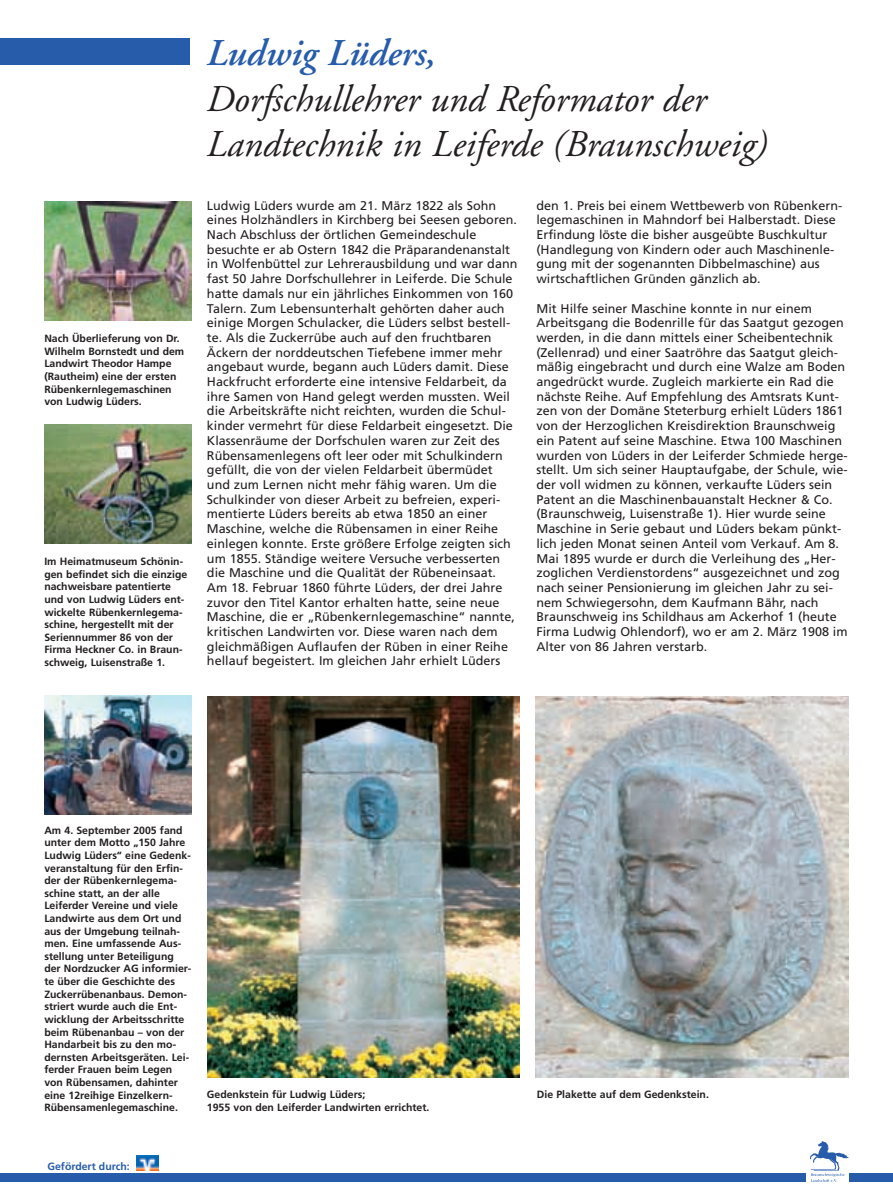
<style>
.page{position:relative;width:893px;height:1191px;background:#fff}
.page>*{position:absolute;margin:0;border:0;box-sizing:border-box;transform-origin:0 0}
.t1{font:italic 37.8px/45.3px "Adobe Garamond";color:#231f20}
.t2{font:italic 600 37.8px "Adobe Garamond";color:#275caa}
.t3{font:12.6px/14.7px "Frutiger";color:#231f20}
.t4{font:700 10.5px/12.6px "Frutiger";color:#231f20}
.t5{font:700 10.5px "Frutiger";color:#275caa}
</style>
<div class="page">
<img style="left:0;top:38px;width:893px;height:1144px">
<p class="t4" style="left:44px;top:333px;width:141px">Nach Überlieferung von Dr.<br>Wilhelm Bornstedt und dem<br>Landwirt Theodor Hampe (Rautheim) eine der ersten<br>Rübenkernlegemaschinen von Ludwig Lüders.</p>
<p class="t4" style="left:44px;top:556px;width:144px">Im Heimatmuseum Schönin&shy;gen befindet sich die einzige nachweisbare patentierte und von Ludwig Lüders ent&shy;wickelte Rübenkernlegema&shy;schine, hergestellt mit der<br>Seriennummer 86 von der<br>Firma Heckner Co. in Braun&shy;schweig, Luisenstraße 1.</p>
<h1 class="t2" style="left:206px;top:38px;width:231px">Ludwig Lüders,</h1>
<h1 class="t1" style="left:206px;top:79px;width:563px">Dorfschullehrer und Reformator der<br>Landtechnik in Leiferde (Braunschweig)</h1>
<p class="t3" style="left:207px;top:199px;width:312px">Ludwig Lüders wurde am 21. März 1822 als Sohn eines Holzhändlers in Kirchberg bei Seesen geboren.<br>Nach Abschluss der örtlichen Gemeindeschule besuchte er ab Ostern 1842 die Präparandenanstalt in Wolfenbüttel zur Lehrerausbildung und war dann fast 50 Jahre Dorfschullehrer in Leiferde. Die Schule hatte damals nur ein jährliches Einkommen von 160<br>Talern. Zum Lebensunterhalt gehörten daher auch einige Morgen Schulacker, die Lüders selbst bestell&shy;te. Als die Zuckerrübe auch auf den fruchtbaren Äckern der norddeutschen Tiefebene immer mehr angebaut wurde, begann auch Lüders damit. Diese Hackfrucht erforderte eine intensive Feldarbeit, da ihre Samen von Hand gelegt werden mussten. Weil die Arbeitskräfte nicht reichten, wurden die Schul&shy;kinder vermehrt für diese Feldarbeit eingesetzt. Die Klassenräume der Dorfschulen waren zur Zeit des Rübensamenlegens oft leer oder mit Schulkindern gefüllt, die von der vielen Feldarbeit übermüdet und zum Lernen nicht mehr fähig waren. Um die Schulkinder von dieser Arbeit zu befreien, experi&shy;mentierte Lüders bereits ab etwa 1850 an einer Maschine, welche die Rübensamen in einer Reihe einlegen konnte. Erste größere Erfolge zeigten sich um 1855. Ständige weitere Versuche verbesserten die Maschine und die Qualität der Rübeneinsaat.<br>Am 18. Februar 1860 führte Lüders, der drei Jahre zuvor den Titel Kantor erhalten hatte, seine neue Maschine, die er „Rübenkernlegemaschine“ nannte, kritischen Landwirten vor. Diese waren nach dem gleichmäßigen Auflaufen der Rüben in einer Reihe hellauf begeistert. Im gleichen Jahr erhielt Lüders</p>
<p class="t3" style="left:536px;top:199px;width:307px">den 1. Preis bei einem Wettbewerb von Rübenkern&shy;legemaschinen in Mahndorf bei Halberstadt. Diese Erfindung löste die bisher ausgeübte Buschkultur (Handlegung von Kindern oder auch Maschinenle&shy;gung mit der sogenannten Dibbelmaschine) aus wirtschaftlichen Gründen gänzlich ab.</p>
<p class="t3" style="left:536px;top:302px;width:313px">Mit Hilfe seiner Maschine konnte in nur einem Arbeitsgang die Bodenrille für das Saatgut gezogen werden, in die dann mittels einer Scheibentechnik (Zellenrad) und einer Saatröhre das Saatgut gleich&shy;mäßig eingebracht und durch eine Walze am Boden angedrückt wurde. Zugleich markierte ein Rad die nächste Reihe. Auf Empfehlung des Amtsrats Kunt&shy;zen von der Domäne Steterburg erhielt Lüders 1861 von der Herzoglichen Kreisdirektion Braunschweig ein Patent auf seine Maschine. Etwa 100 Maschinen wurden von Lüders in der Leiferder Schmiede herge&shy;stellt. Um sich seiner Hauptaufgabe, der Schule, wie&shy;der voll widmen zu können, verkaufte Lüders sein Patent an die Maschinenbauanstalt Heckner &amp; Co. (Braunschweig, Luisenstraße 1). Hier wurde seine Maschine in Serie gebaut und Lüders bekam pünkt&shy;lich jeden Monat seinen Anteil vom Verkauf. Am 8.<br>Mai 1895 wurde er durch die Verleihung des „Her&shy;zoglichen Verdienstordens“ ausgezeichnet und zog nach seiner Pensionierung im gleichen Jahr zu sei&shy;nem Schwiegersohn, dem Kaufmann Bähr, nach Braunschweig ins Schildhaus am Ackerhof 1 (heute Firma Ludwig Ohlendorf), wo er am 2. März 1908 im Alter von 86 Jahren verstarb.</p>
<p class="t4" style="left:44px;top:824px;width:149px">Am 4. September 2005 fand unter dem Motto „150 Jahre<br>Ludwig Lüders“ eine Gedenk&shy;veranstaltung für den Erfin&shy;der der Rübenkernlegema&shy;schine statt, an der alle<br>Leiferder Vereine und viele<br>Landwirte aus dem Ort und aus der Umgebung teilnah&shy;men. Eine umfassende Aus&shy;stellung unter Beteiligung der Nordzucker AG informier&shy;te über die Geschichte des<br>Zuckerrübenanbaus. Demon&shy;striert wurde auch die Ent&shy;wicklung der Arbeitsschritte beim Rübenanbau – von der<br>Handarbeit bis zu den mo&shy;dernsten Arbeitsgeräten. Lei&shy;ferder Frauen beim Legen von Rübensamen, dahinter eine 12reihige Einzelkern-<br>Rübensamenlegemaschine.</p>
<p class="t4" style="left:207px;top:1089px;width:160px">Gedenkstein für Ludwig Lüders;</p>
<p class="t4" style="left:537px;top:1089px;width:174px">Die Plakette auf dem Gedenkstein.</p>
<p class="t4" style="left:207px;top:1102px;width:224px">1955 von den Leiferder Landwirten errichtet.</p>
<p class="t5" style="left:48px;top:1162px;width:84px">Gefördert durch:</p>
</div>
